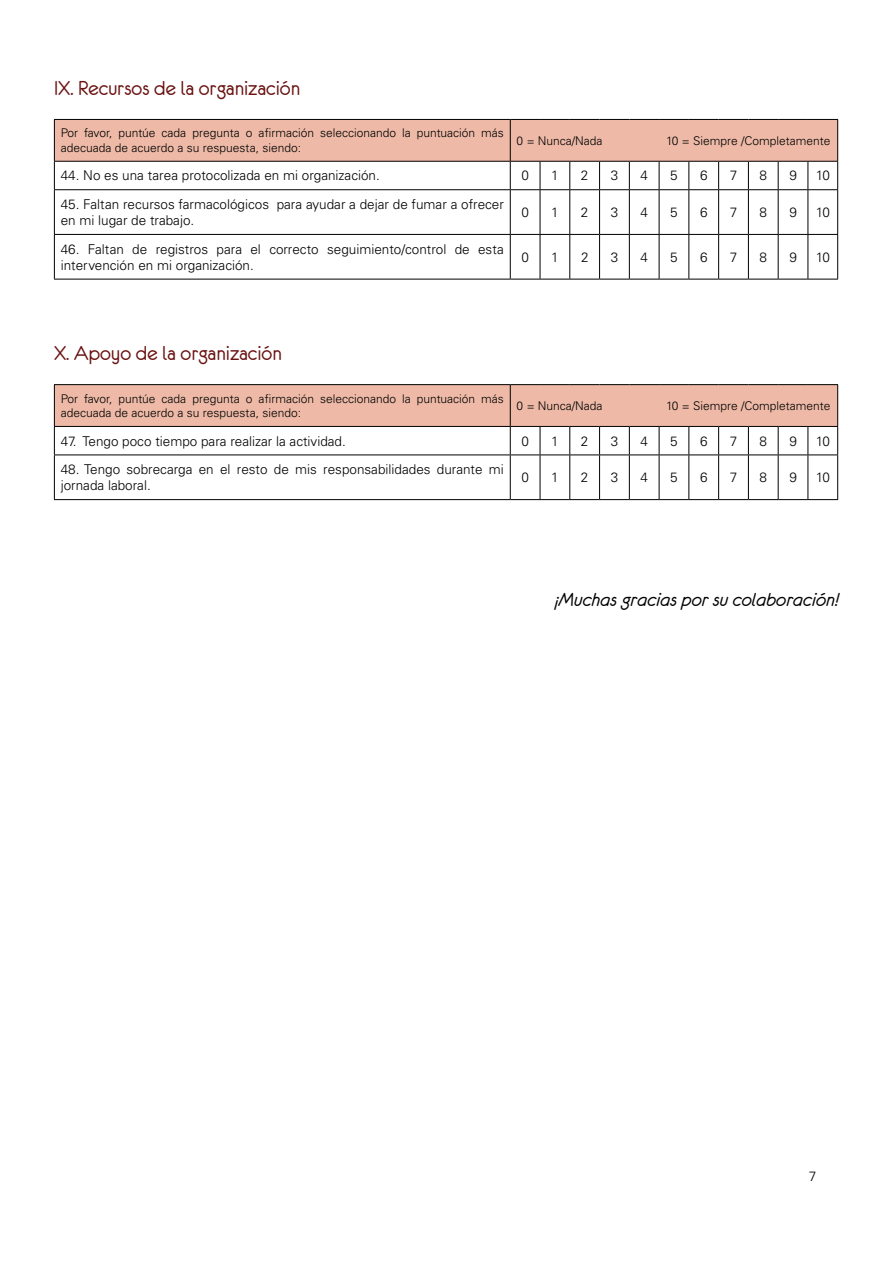
<style>
.page{position:relative;width:893px;height:1263px;background:#fff}
.page>*{position:absolute;margin:0;border:0;box-sizing:border-box;transform-origin:0 0}
.t1{font:22.5px "Eurofurenceregular";color:#6a1211}
.t2{font:21px "Eurofurenceitalic";color:#000}
.t3{font:300 13.5px/16.2px "Univers LT Std";color:#000}
.t4{font:300 12px/14.4px "Univers LT Std";color:#000}
</style>
<div class="page">
<hr style="left:510px;top:455px;width:1px;height:44px;background:#000">
<hr style="left:540px;top:455px;width:1px;height:44px;background:#000">
<hr style="left:569px;top:455px;width:1px;height:44px;background:#000">
<hr style="left:599px;top:455px;width:1px;height:44px;background:#000">
<hr style="left:629px;top:455px;width:1px;height:44px;background:#000">
<hr style="left:659px;top:455px;width:1px;height:44px;background:#000">
<hr style="left:688px;top:455px;width:1px;height:44px;background:#000">
<hr style="left:718px;top:455px;width:1px;height:44px;background:#000">
<hr style="left:748px;top:455px;width:1px;height:44px;background:#000">
<hr style="left:778px;top:455px;width:1px;height:44px;background:#000">
<hr style="left:807px;top:455px;width:1px;height:44px;background:#000">
<svg style="left:54px;top:384px;width:784px;height:71px"></svg>
<hr style="left:748px;top:454px;width:30px;height:1px;background:#000">
<hr style="left:778px;top:454px;width:30px;height:1px;background:#000">
<hr style="left:808px;top:454px;width:30px;height:1px;background:#000">
<hr style="left:54px;top:455px;width:1px;height:44px;background:#000">
<hr style="left:837px;top:455px;width:1px;height:44px;background:#000">
<hr style="left:54px;top:499px;width:456px;height:1px;background:#000">
<hr style="left:510px;top:499px;width:30px;height:1px;background:#000">
<hr style="left:540px;top:499px;width:30px;height:1px;background:#000">
<hr style="left:570px;top:499px;width:30px;height:1px;background:#000">
<svg style="left:600px;top:499px;width:29px;height:1px"></svg>
<hr style="left:629px;top:499px;width:30px;height:1px;background:#000">
<hr style="left:659px;top:499px;width:30px;height:1px;background:#000">
<hr style="left:689px;top:499px;width:30px;height:1px;background:#000">
<svg style="left:719px;top:499px;width:29px;height:1px"></svg>
<hr style="left:748px;top:499px;width:30px;height:1px;background:#000">
<hr style="left:778px;top:499px;width:30px;height:1px;background:#000">
<hr style="left:808px;top:499px;width:30px;height:1px;background:#000">
<hr style="left:54px;top:235px;width:1px;height:44px;background:#000">
<hr style="left:510px;top:235px;width:1px;height:44px;background:#000">
<hr style="left:540px;top:235px;width:1px;height:44px;background:#000">
<hr style="left:569px;top:235px;width:1px;height:44px;background:#000">
<hr style="left:599px;top:235px;width:1px;height:44px;background:#000">
<hr style="left:629px;top:235px;width:1px;height:44px;background:#000">
<hr style="left:659px;top:235px;width:1px;height:44px;background:#000">
<hr style="left:688px;top:235px;width:1px;height:44px;background:#000">
<hr style="left:718px;top:235px;width:1px;height:44px;background:#000">
<hr style="left:748px;top:235px;width:1px;height:44px;background:#000">
<hr style="left:778px;top:235px;width:1px;height:44px;background:#000">
<hr style="left:807px;top:235px;width:1px;height:44px;background:#000">
<hr style="left:837px;top:235px;width:1px;height:44px;background:#000">
<hr style="left:54px;top:279px;width:456px;height:1px;background:#000">
<hr style="left:510px;top:190px;width:1px;height:44px;background:#000">
<hr style="left:540px;top:190px;width:1px;height:44px;background:#000">
<hr style="left:569px;top:190px;width:1px;height:44px;background:#000">
<hr style="left:599px;top:190px;width:1px;height:44px;background:#000">
<hr style="left:629px;top:190px;width:1px;height:44px;background:#000">
<hr style="left:659px;top:190px;width:1px;height:44px;background:#000">
<hr style="left:688px;top:190px;width:1px;height:44px;background:#000">
<hr style="left:718px;top:190px;width:1px;height:44px;background:#000">
<hr style="left:748px;top:190px;width:1px;height:44px;background:#000">
<hr style="left:778px;top:190px;width:1px;height:44px;background:#000">
<hr style="left:807px;top:190px;width:1px;height:44px;background:#000">
<hr style="left:510px;top:279px;width:30px;height:1px;background:#000">
<hr style="left:540px;top:279px;width:30px;height:1px;background:#000">
<hr style="left:570px;top:279px;width:30px;height:1px;background:#000">
<svg style="left:600px;top:279px;width:29px;height:1px"></svg>
<hr style="left:629px;top:279px;width:30px;height:1px;background:#000">
<hr style="left:659px;top:279px;width:30px;height:1px;background:#000">
<hr style="left:689px;top:279px;width:30px;height:1px;background:#000">
<svg style="left:719px;top:279px;width:29px;height:1px"></svg>
<hr style="left:748px;top:279px;width:30px;height:1px;background:#000">
<hr style="left:778px;top:279px;width:30px;height:1px;background:#000">
<hr style="left:808px;top:279px;width:30px;height:1px;background:#000">
<svg style="left:54px;top:119px;width:784px;height:71px"></svg>
<hr style="left:748px;top:189px;width:30px;height:1px;background:#000">
<hr style="left:778px;top:189px;width:30px;height:1px;background:#000">
<hr style="left:808px;top:189px;width:30px;height:1px;background:#000">
<hr style="left:54px;top:190px;width:1px;height:44px;background:#000">
<hr style="left:837px;top:190px;width:1px;height:44px;background:#000">
<hr style="left:54px;top:234px;width:456px;height:1px;background:#000">
<hr style="left:510px;top:234px;width:30px;height:1px;background:#000">
<hr style="left:540px;top:234px;width:30px;height:1px;background:#000">
<hr style="left:570px;top:234px;width:30px;height:1px;background:#000">
<svg style="left:600px;top:234px;width:29px;height:1px"></svg>
<hr style="left:629px;top:234px;width:30px;height:1px;background:#000">
<hr style="left:659px;top:234px;width:30px;height:1px;background:#000">
<hr style="left:689px;top:234px;width:30px;height:1px;background:#000">
<svg style="left:719px;top:234px;width:29px;height:1px"></svg>
<hr style="left:748px;top:234px;width:30px;height:1px;background:#000">
<hr style="left:778px;top:234px;width:30px;height:1px;background:#000">
<hr style="left:808px;top:234px;width:30px;height:1px;background:#000">
<h1 class="t1" style="left:54px;top:77px;width:248px">IX. Recursos de la organización</h1>
<p class="t4" style="left:61px;top:126px;width:445px">Por favor, puntúe cada pregunta o afirmación seleccionando la puntuación más adecuada de acuerdo a su respuesta, siendo:</p>
<p class="t4" style="left:517px;top:133px;width:87px">0 = Nunca/Nada</p>
<p class="t4" style="left:666px;top:133px;width:166px">10 = Siempre /Completamente</p>
<p class="t3" style="left:61px;top:167px;width:321px">44. No es una tarea protocolizada en mi organización.</p>
<p class="t3" style="left:521px;top:167px;width:9px">0</p>
<p class="t3" style="left:551px;top:167px;width:9px">1</p>
<p class="t3" style="left:581px;top:167px;width:9px">2</p>
<p class="t3" style="left:611px;top:167px;width:9px">3</p>
<p class="t3" style="left:640px;top:167px;width:9px">4</p>
<p class="t3" style="left:670px;top:167px;width:9px">5</p>
<p class="t3" style="left:700px;top:167px;width:9px">6</p>
<p class="t3" style="left:730px;top:167px;width:9px">7</p>
<p class="t3" style="left:759px;top:167px;width:9px">8</p>
<p class="t3" style="left:789px;top:167px;width:9px">9</p>
<p class="t3" style="left:816px;top:167px;width:15px">10</p>
<p class="t3" style="left:61px;top:196px;width:445px">45. Faltan recursos farmacológicos para ayudar a dejar de fumar a ofrecer en mi lugar de trabajo.</p>
<p class="t3" style="left:521px;top:204px;width:9px">0</p>
<p class="t3" style="left:551px;top:204px;width:9px">1</p>
<p class="t3" style="left:581px;top:204px;width:9px">2</p>
<p class="t3" style="left:611px;top:204px;width:9px">3</p>
<p class="t3" style="left:640px;top:204px;width:9px">4</p>
<p class="t3" style="left:670px;top:204px;width:9px">5</p>
<p class="t3" style="left:700px;top:204px;width:9px">6</p>
<p class="t3" style="left:730px;top:204px;width:9px">7</p>
<p class="t3" style="left:760px;top:204px;width:9px">8</p>
<p class="t3" style="left:789px;top:204px;width:9px">9</p>
<p class="t3" style="left:816px;top:204px;width:15px">10</p>
<p class="t3" style="left:61px;top:241px;width:445px">46. Faltan de registros para el correcto seguimiento/control de esta intervención en mi organización.</p>
<p class="t3" style="left:521px;top:249px;width:9px">0</p>
<p class="t3" style="left:551px;top:249px;width:9px">1</p>
<p class="t3" style="left:581px;top:249px;width:9px">2</p>
<p class="t3" style="left:611px;top:249px;width:9px">3</p>
<p class="t3" style="left:640px;top:249px;width:9px">4</p>
<p class="t3" style="left:670px;top:249px;width:9px">5</p>
<p class="t3" style="left:700px;top:249px;width:9px">6</p>
<p class="t3" style="left:730px;top:249px;width:9px">7</p>
<p class="t3" style="left:760px;top:249px;width:9px">8</p>
<p class="t3" style="left:789px;top:249px;width:9px">9</p>
<p class="t3" style="left:816px;top:249px;width:15px">10</p>
<h1 class="t1" style="left:54px;top:342px;width:229px">X. Apoyo de la organización</h1>
<p class="t4" style="left:61px;top:391px;width:445px">Por favor, puntúe cada pregunta o afirmación seleccionando la puntuación más adecuada de acuerdo a su respuesta, siendo:</p>
<p class="t4" style="left:517px;top:398px;width:87px">0 = Nunca/Nada</p>
<p class="t4" style="left:666px;top:398px;width:166px">10 = Siempre /Completamente</p>
<p class="t3" style="left:61px;top:433px;width:287px">47. Tengo poco tiempo para realizar la actividad.</p>
<p class="t3" style="left:521px;top:433px;width:9px">0</p>
<p class="t3" style="left:551px;top:433px;width:9px">1</p>
<p class="t3" style="left:581px;top:433px;width:9px">2</p>
<p class="t3" style="left:611px;top:433px;width:9px">3</p>
<p class="t3" style="left:640px;top:433px;width:9px">4</p>
<p class="t3" style="left:670px;top:433px;width:9px">5</p>
<p class="t3" style="left:700px;top:433px;width:9px">6</p>
<p class="t3" style="left:730px;top:433px;width:9px">7</p>
<p class="t3" style="left:759px;top:433px;width:9px">8</p>
<p class="t3" style="left:789px;top:433px;width:9px">9</p>
<p class="t3" style="left:816px;top:433px;width:15px">10</p>
<p class="t3" style="left:61px;top:461px;width:445px">48. Tengo sobrecarga en el resto de mis responsabilidades durante mi jornada laboral.</p>
<p class="t3" style="left:521px;top:469px;width:9px">0</p>
<p class="t3" style="left:551px;top:469px;width:9px">1</p>
<p class="t3" style="left:581px;top:469px;width:9px">2</p>
<p class="t3" style="left:611px;top:469px;width:9px">3</p>
<p class="t3" style="left:640px;top:469px;width:9px">4</p>
<p class="t3" style="left:670px;top:469px;width:9px">5</p>
<p class="t3" style="left:700px;top:469px;width:9px">6</p>
<p class="t3" style="left:730px;top:469px;width:9px">7</p>
<p class="t3" style="left:760px;top:469px;width:9px">8</p>
<p class="t3" style="left:789px;top:469px;width:9px">9</p>
<p class="t3" style="left:816px;top:469px;width:15px">10</p>
<h2 class="t2" style="left:555px;top:589px;width:286px">¡Muchas gracias por su colaboración!</h2>
<p class="t3" style="left:809px;top:1168px;width:9px">7</p>
</div>
